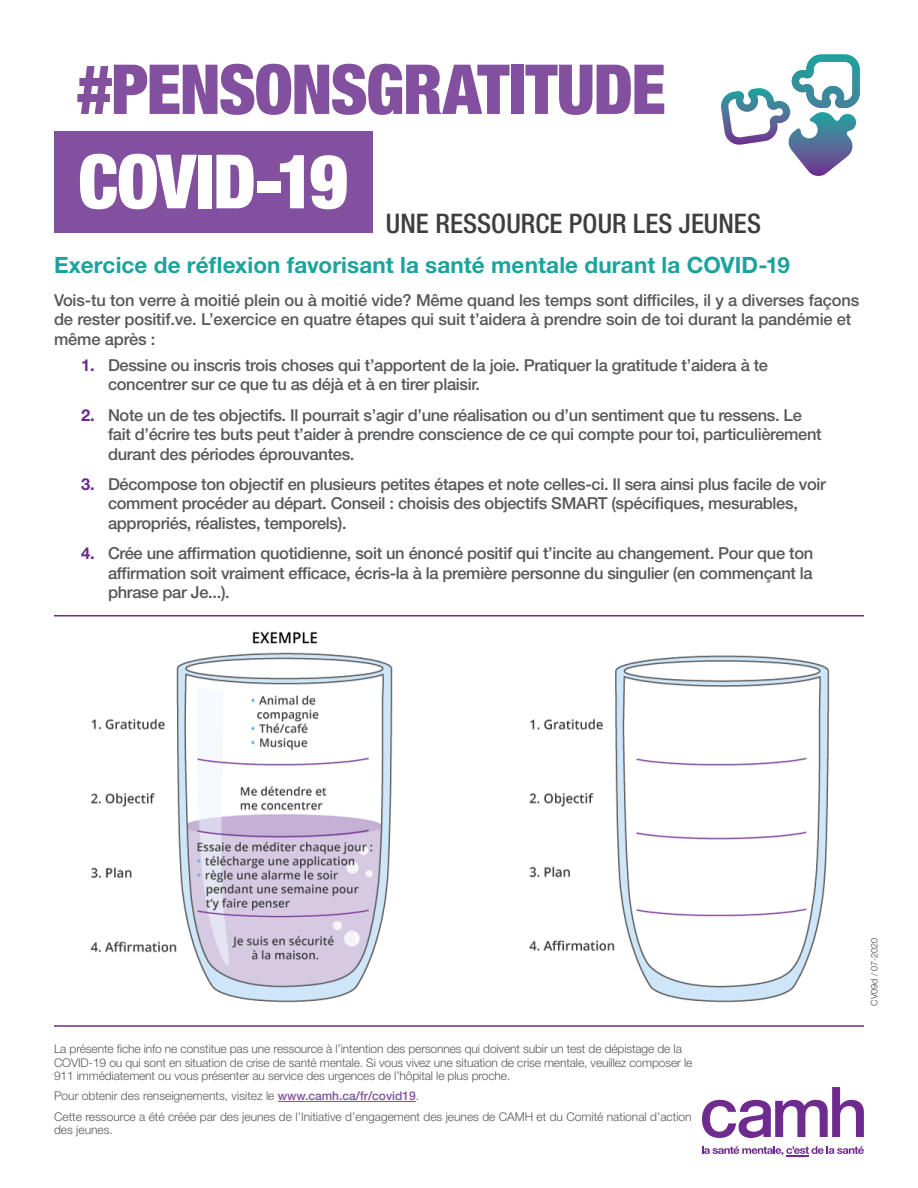
<style>
.page{position:relative;width:918px;height:1188px;background:#fff}
.page>*{position:absolute;margin:0;border:0;box-sizing:border-box;transform-origin:0 0}
.t1{font:900 condensed 75px "Helvetica Neue LT Std";letter-spacing:-.02em;color:#fff}
.NYAC-title{font:900 condensed 69px "Helvetica Neue LT Std";letter-spacing:-.02em;color:#82509e}
.t2{font:500 condensed 27px "Helvetica Neue LT Std";letter-spacing:.005em;color:#3e3e3f}
.NYAC-H2_-_teal{font:700 22.5px "Helvetica Neue LT Std";letter-spacing:.005em;color:#1ba39d}
.body_-_sans_serif{font:500 16.5px/19.5px "Helvetica Neue LT Std";letter-spacing:-.02em;color:#57585a}
.t3{font:300 12px/13.5px "Helvetica Neue LT Std";letter-spacing:-.01em;color:#57585a}
.docket_number{font:300 9px "Helvetica Neue LT Std";color:#3e3e3f}
.s1{font-weight:700;color:#6e2a8e}
.s2{font-weight:500;color:#82509e}
</style>
<div class="page">
<div style="left:54px;top:131px;width:318px;height:102px;background:#82509e"></div>
<svg style="left:702px;top:1087px;width:162px;height:51px"></svg>
<svg style="left:702px;top:1146px;width:162px;height:10px"></svg>
<hr style="left:786px;top:1155px;width:23px;height:2px;background:#6e2a8e">
<hr style="left:54px;top:1025px;width:810px;height:2px;background:#6e2a8e">
<hr style="left:278px;top:1101px;width:138px;height:1px;background:#82509e">
<img style="left:90px;top:631px;width:740px;height:372px">
<hr style="left:54px;top:615px;width:810px;height:1px;background:#6e2a8e">
<svg style="left:721px;top:54px;width:139px;height:122px"></svg>
<p class="NYAC-title" style="left:77px;top:47px;width:591px">#PENSONSGRATITUDE</p>
<h1 class="t1" style="left:78px;top:135px;width:271px">COVID-19</h1>
<h3 class="t2" style="left:386px;top:207px;width:377px">UNE RESSOURCE POUR LES JEUNES</h3>
<p class="NYAC-H2_-_teal" style="left:54px;top:251px;width:738px">Exercice de réflexion favorisant la santé mentale durant la COVID-19</p>
<p class="body_-_sans_serif" style="left:54px;top:290px;width:807px">Vois-tu ton verre à moitié plein ou à moitié vide? Même quand les temps sont difficiles, il y a diverses façons de rester positif.ve. L’exercice en quatre étapes qui suit t’aidera à prendre soin de toi durant la pandémie et même après :</p>
<p class="body_-_sans_serif" style="left:108px;top:355px;width:662px;text-indent:-27px"><span class="s1">1.</span> Dessine ou inscris trois choses qui t’apportent de la joie. Pratiquer la gratitude t’aidera à te concentrer sur ce que tu as déjà et à en tirer plaisir.</p>
<p class="body_-_sans_serif" style="left:108px;top:405px;width:715px;text-indent:-27px"><span class="s1">2.</span> Note un de tes objectifs. Il pourrait s’agir d’une réalisation ou d’un sentiment que tu ressens. Le fait d’écrire tes buts peut t’aider à prendre conscience de ce qui compte pour toi, particulièrement durant des périodes éprouvantes.</p>
<p class="body_-_sans_serif" style="left:108px;top:474px;width:720px;text-indent:-27px"><span class="s1">3.</span> Décompose ton objectif en plusieurs petites étapes et note celles-ci. Il sera ainsi plus facile de voir comment procéder au départ. Conseil : choisis des objectifs SMART (spécifiques, mesurables, appropriés, réalistes, temporels).</p>
<p class="body_-_sans_serif" style="left:108px;top:543px;width:707px;text-align:justify;text-indent:-27px"><span class="s1">4.</span> Crée une affirmation quotidienne, soit un énoncé positif qui t’incite au changement. Pour que ton affirmation soit vraiment efficace, écris-la à la première personne du singulier (en commençant la phrase par Je...).</p>
<p class="t3" style="left:54px;top:1042px;width:640px">La présente fiche info ne constitue pas une ressource à l’intention des personnes qui doivent subir un test de dépistage de la<br>COVID-19 ou qui sont en situation de crise de santé mentale. Si vous vivez une situation de crise mentale, veuillez composer le<br>911 immédiatement ou vous présenter au service des urgences de l’hôpital le plus proche.</p>
<p class="t3" style="left:54px;top:1086px;width:639px;line-height:20.2px">Pour obtenir des renseignements, visitez le <span class="s2">www.camh.ca/fr/covid19</span>.<br>Cette ressource a été créée par des jeunes de l’Initiative d’engagement des jeunes de CAMH et du Comité national d’action</p>
<p class="t3" style="left:54px;top:1123px;width:60px">des jeunes.</p>
<p class="docket_number" style="left:869px;top:1006px;width:70px;rotate:-90deg">CV09d / 07-2020</p>
</div>
